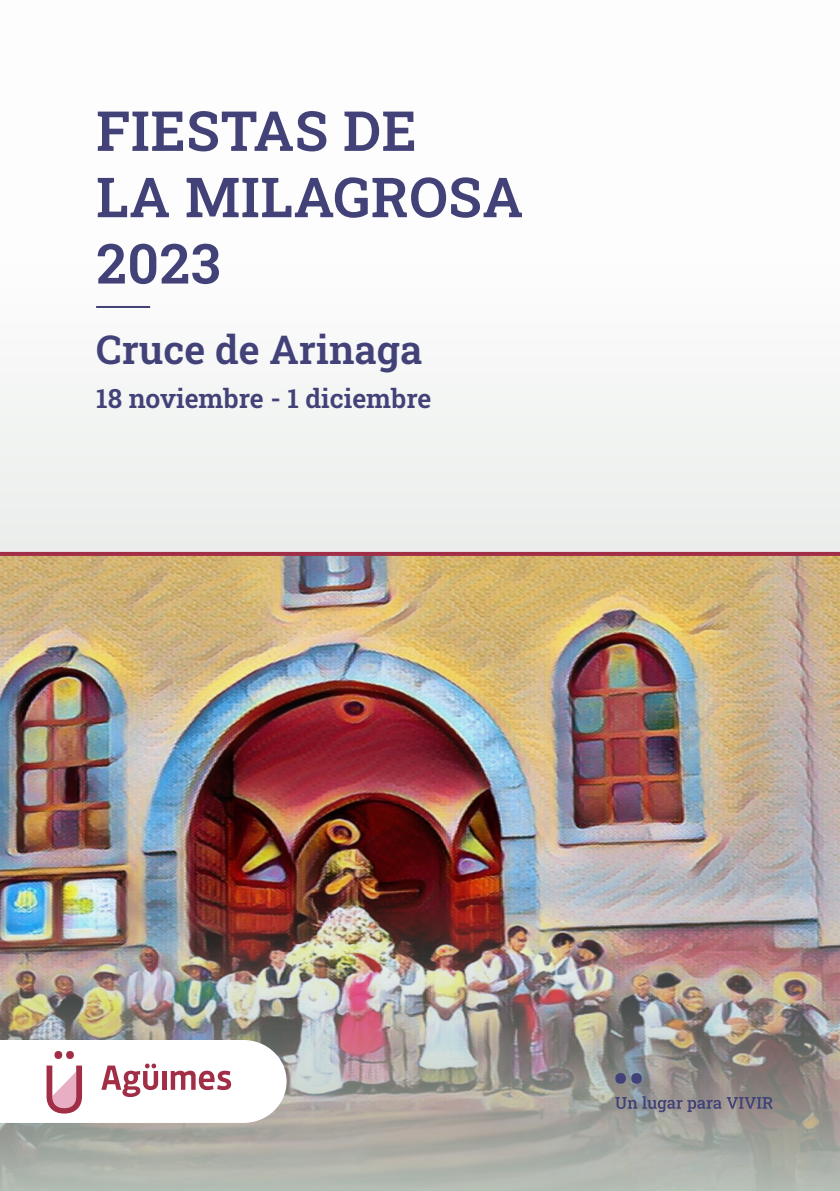
<style>
.page{position:relative;width:840px;height:1191px;background:#fff}
.page>*{position:absolute;margin:0;border:0;box-sizing:border-box;transform-origin:0 0}
.t1{font:600 55.2px/66.2px "Roboto Slab";letter-spacing:.01em;color:#424278}
.t2{font:600 39.8px "Roboto Slab";color:#424278}
.t3{font:600 26.6px "Roboto Slab";color:#424278}
</style>
<div class="page">
<img style="left:0;top:306px;width:839px;height:885px">
<hr style="left:96px;top:306px;width:54px;height:2px;background:#424278">
<hr style="left:0;top:552px;width:839px;height:4px;background:#a12e46">
<svg style="left:615px;top:1096px;width:157px;height:16px;background:#7f7c89"></svg>
<div style="left:615px;top:1073px;width:10px;height:10px;background:#424278;border-radius:50%"></div>
<div style="left:631px;top:1073px;width:10px;height:10px;background:#424278;border-radius:50%"></div>
<svg style="left:0;top:1040px;width:286px;height:83px"></svg>
<div style="left:54px;top:1051px;width:8px;height:8px;background:#a12e46;border-radius:50%"></div>
<div style="left:66px;top:1051px;width:8px;height:8px;background:#a12e46;border-radius:50%"></div>
<p class="t1" style="left:96px;top:96px;width:428px">FIESTAS DE<br>LA MILAGROSA<br>2023</p>
<p class="t2" style="left:96px;top:323px;width:327px">Cruce de Arinaga</p>
<p class="t3" style="left:96px;top:380px;width:337px">18 noviembre - 1 diciembre</p>
</div>
